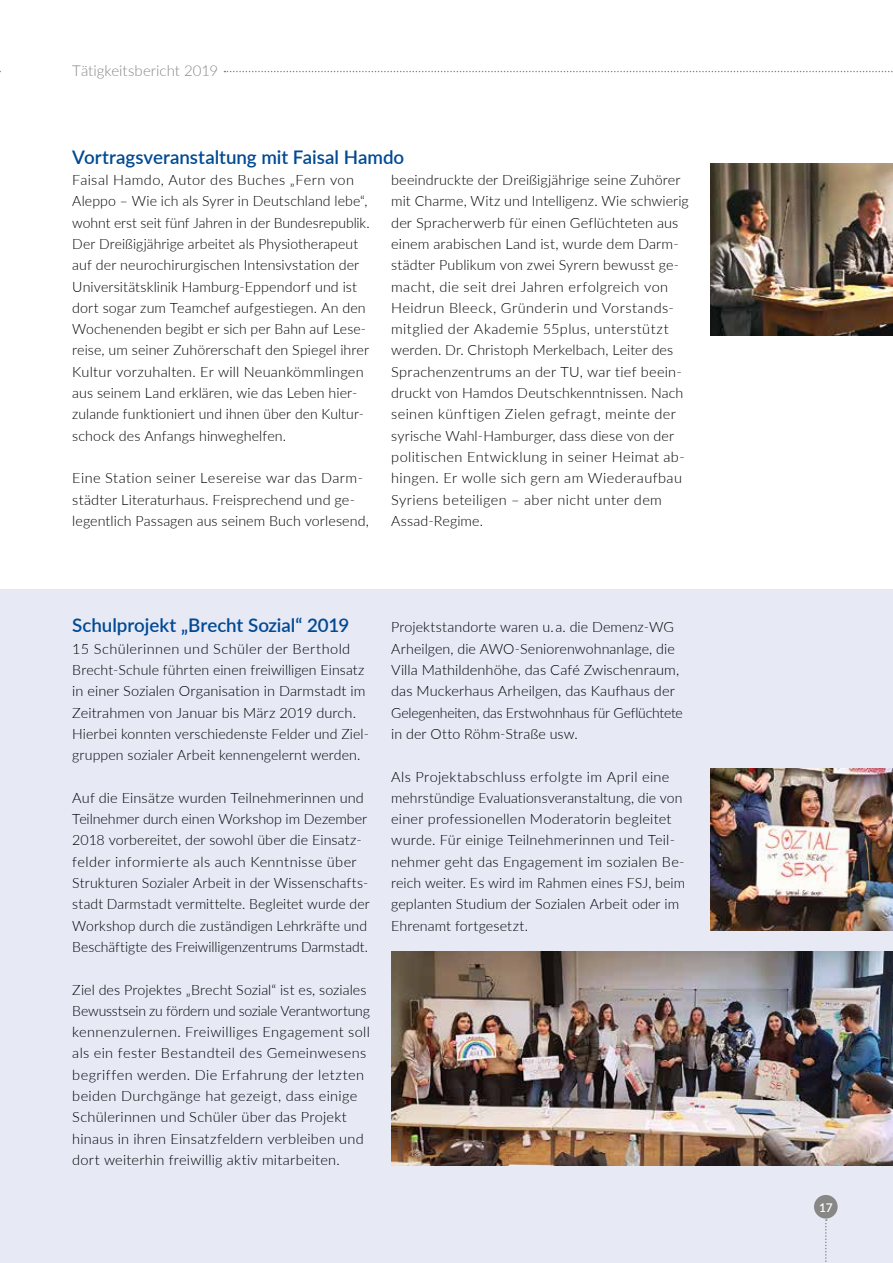
<style>
.page{position:relative;width:893px;height:1263px;background:#fff}
.page>*{position:absolute;margin:0;border:0;box-sizing:border-box;transform-origin:0 0}
.t1{font:600 18.75px "Lato";color:#004993}
.t2{font:300 15px "Lato";color:#878786}
.t3{font:300 14.25px/21.3px "Lato";letter-spacing:.01em;color:#000}
.t4{font:600 12px "Lato";color:#fff}
</style>
<div class="page">
<svg style="left:224px;top:71px;width:669px;height:1px"></svg>
<div style="left:0;top:590px;width:893px;height:673px;background:#e7e9f5"></div>
<div style="left:814px;top:1195px;width:24px;height:23px;background:#878786;border-radius:50%"></div>
<svg style="left:825px;top:1219px;width:2px;height:43px"></svg>
<img style="left:710px;top:164px;width:183px;height:171px">
<img style="left:710px;top:768px;width:183px;height:163px">
<img style="left:391px;top:952px;width:502px;height:213px">
<p class="t2" style="left:72px;top:60px;width:147px">Tätigkeitsbericht 2019</p>
<h1 class="t1" style="left:72px;top:143px;width:334px">Vortragsveranstaltung mit Faisal Hamdo</h1>
<p class="t3" style="left:391px;top:169px;width:299px">beeindruckte der Dreißigjährige seine Zuhörer mit Charme, Witz und Intelligenz. Wie schwierig der Spracherwerb für einen Geflüchteten aus einem arabischen Land ist, wurde dem Darm&shy;städter Publikum von zwei Syrern bewusst ge&shy;macht, die seit drei Jahren erfolgreich von Heidrun Bleeck, Gründerin und Vorstands&shy;mitglied der Akademie 55plus, unterstützt werden. Dr. Christoph Merkelbach, Leiter des Sprachenzentrums an der TU, war tief beein&shy;druckt von Hamdos Deutschkenntnissen. Nach seinen künftigen Zielen gefragt, meinte der syrische Wahl-Hamburger, dass diese von der politischen Entwicklung in seiner Heimat ab&shy;hingen. Er wolle sich gern am Wiederaufbau Syriens beteiligen – aber nicht unter dem Assad-Regime.</p>
<p class="t3" style="left:72px;top:169px;width:299px">Faisal Hamdo, Autor des Buches „Fern von Aleppo – Wie ich als Syrer in Deutschland lebe“, wohnt erst seit fünf Jahren in der Bundesrepublik.<br>Der Dreißigjährige arbeitet als Physiotherapeut auf der neurochirurgischen Intensivstation der Universitätsklinik Hamburg-Eppendorf und ist dort sogar zum Teamchef aufgestiegen. An den Wochenenden begibt er sich per Bahn auf Lese&shy;reise, um seiner Zuhörerschaft den Spiegel ihrer Kultur vorzuhalten. Er will Neuankömmlingen aus seinem Land erklären, wie das Leben hier&shy;zulande funktioniert und ihnen über den Kultur&shy;schock des Anfangs hinweghelfen.</p>
<p class="t3" style="left:72px;top:467px;width:298px">Eine Station seiner Lesereise war das Darm&shy;städter Literaturhaus. Freisprechend und ge&shy;legentlich Passagen aus seinem Buch vorlesend,</p>
<h1 class="t1" style="left:72px;top:612px;width:278px">Schulprojekt „Brecht Sozial“ 2019</h1>
<p class="t3" style="left:391px;top:616px;width:293px">Projektstandorte waren u. a. die Demenz-WG Arheilgen, die AWO-Seniorenwohnanlage, die Villa Mathildenhöhe, das Café Zwischenraum, das Muckerhaus Arheilgen, das Kaufhaus der Gelegenheiten, das Erstwohnhaus für Geflüchtete in der Otto Röhm-Straße usw.</p>
<p class="t3" style="left:391px;top:765px;width:295px">Als Projektabschluss erfolgte im April eine mehrstündige Evaluationsveranstaltung, die von einer professionellen Moderatorin begleitet wurde. Für einige Teilnehmerinnen und Teil&shy;nehmer geht das Engagement im sozialen Be&shy;reich weiter. Es wird im Rahmen eines FSJ, beim geplanten Studium der Sozialen Arbeit oder im Ehrenamt fortgesetzt.</p>
<p class="t3" style="left:72px;top:637px;width:298px">15 Schülerinnen und Schüler der Berthold Brecht-Schule führten einen freiwilligen Einsatz in einer Sozialen Organisation in Darmstadt im Zeitrahmen von Januar bis März 2019 durch.<br>Hierbei konnten verschiedenste Felder und Ziel&shy;gruppen sozialer Arbeit kennengelernt werden.</p>
<p class="t3" style="left:72px;top:786px;width:299px">Auf die Einsätze wurden Teilnehmerinnen und Teilnehmer durch einen Workshop im Dezember 2018 vorbereitet, der sowohl über die Einsatz&shy;felder informierte als auch Kenntnisse über Strukturen Sozialer Arbeit in der Wissenschafts&shy;stadt Darmstadt vermittelte. Begleitet wurde der Workshop durch die zuständigen Lehrkräfte und Beschäftigte des Freiwilligenzentrums Darmstadt.</p>
<p class="t3" style="left:72px;top:978px;width:299px">Ziel des Projektes „Brecht Sozial“ ist es, soziales Bewusstsein zu fördern und soziale Verantwortung kennenzulernen. Freiwilliges Engagement soll als ein fester Bestandteil des Gemeinwesens begriffen werden. Die Erfahrung der letzten beiden Durchgänge hat gezeigt, dass einige Schülerinnen und Schüler über das Projekt hinaus in ihren Einsatzfeldern verbleiben und dort weiterhin freiwillig aktiv mitarbeiten.</p>
<p class="t4" style="left:819px;top:1198px;width:15px">17</p>
</div>
